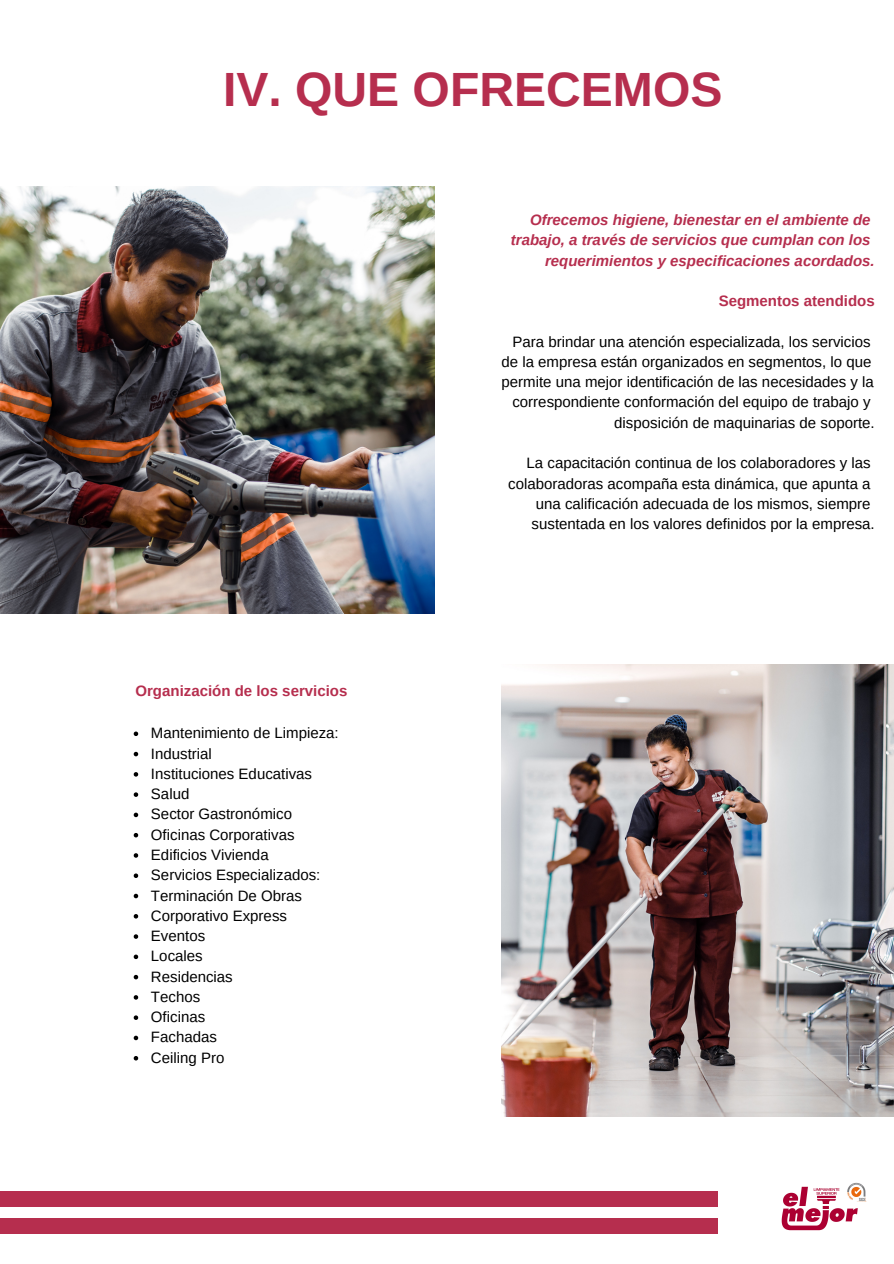
<style>
.page{position:relative;width:894px;height:1264px;background:#fff}
.page>*{position:absolute;margin:0;border:0;box-sizing:border-box;transform-origin:0 0}
.t1{font:700 48px "Arimo";color:#b62e4e}
.t2{font:15px/20.2px "Arimo";color:#000;text-align:right}
.t3{font:italic 700 15px/20.2px "Arimo";color:#b62e4e;text-align:right}
.t4{font:700 15px "Arimo";color:#b62e4e}
</style>
<div class="page">
<img style="left:781px;top:1182px;width:86px;height:49px">
<svg style="left:134px;top:731px;width:4px;height:5px"></svg>
<svg style="left:134px;top:751px;width:4px;height:5px"></svg>
<svg style="left:134px;top:772px;width:4px;height:4px"></svg>
<svg style="left:134px;top:792px;width:4px;height:5px"></svg>
<svg style="left:134px;top:812px;width:4px;height:5px"></svg>
<svg style="left:134px;top:833px;width:4px;height:4px"></svg>
<svg style="left:134px;top:853px;width:4px;height:4px"></svg>
<svg style="left:134px;top:873px;width:4px;height:5px"></svg>
<svg style="left:134px;top:893px;width:4px;height:5px"></svg>
<svg style="left:134px;top:914px;width:4px;height:4px"></svg>
<svg style="left:134px;top:934px;width:4px;height:4px"></svg>
<svg style="left:134px;top:954px;width:4px;height:5px"></svg>
<svg style="left:134px;top:974px;width:4px;height:5px"></svg>
<svg style="left:134px;top:995px;width:4px;height:4px"></svg>
<svg style="left:134px;top:1015px;width:4px;height:4px"></svg>
<svg style="left:134px;top:1035px;width:4px;height:5px"></svg>
<svg style="left:134px;top:1056px;width:4px;height:4px"></svg>
<img style="left:0;top:186px;width:434px;height:427px">
<img style="left:501px;top:664px;width:392px;height:452px">
<div style="left:0;top:1190px;width:717px;height:16px;background:#b62e4e"></div>
<div style="left:0;top:1218px;width:717px;height:15px;background:#b62e4e"></div>
<h1 class="t1" style="left:223px;top:62px;width:500px">IV. QUE OFRECEMOS</h1>
<p class="t4" style="left:135px;top:682px;width:213px">Organización de los servicios</p>
<p class="t2" style="left:151px;top:723px;width:189px;text-align:left">Mantenimiento de Limpieza:<br>Industrial<br>Instituciones Educativas<br>Salud<br>Sector Gastronómico<br>Oficinas Corporativas<br>Edificios Vivienda<br>Servicios Especializados:<br>Terminación De Obras<br>Corporativo Express<br>Eventos<br>Locales<br>Residencias<br>Techos<br>Oficinas<br>Fachadas<br>Ceiling Pro</p>
<p class="t3" style="left:510px;top:210px;width:365px">Ofrecemos higiene, bienestar en el ambiente de trabajo, a través de servicios que cumplan con los requerimientos y especificaciones acordados.</p>
<p class="t4" style="left:718px;top:292px;width:157px">Segmentos atendidos</p>
<p class="t2" style="left:501px;top:331px;width:374px">Para brindar una atención especializada, los servicios de la empresa están organizados en segmentos, lo que permite una mejor identificación de las necesidades y la correspondiente conformación del equipo de trabajo y disposición de maquinarias de soporte.</p>
<p class="t2" style="left:508px;top:453px;width:368px">La capacitación continua de los colaboradores y las colaboradoras acompaña esta dinámica, que apunta a una calificación adecuada de los mismos, siempre sustentada en los valores definidos por la empresa.</p>
</div>
